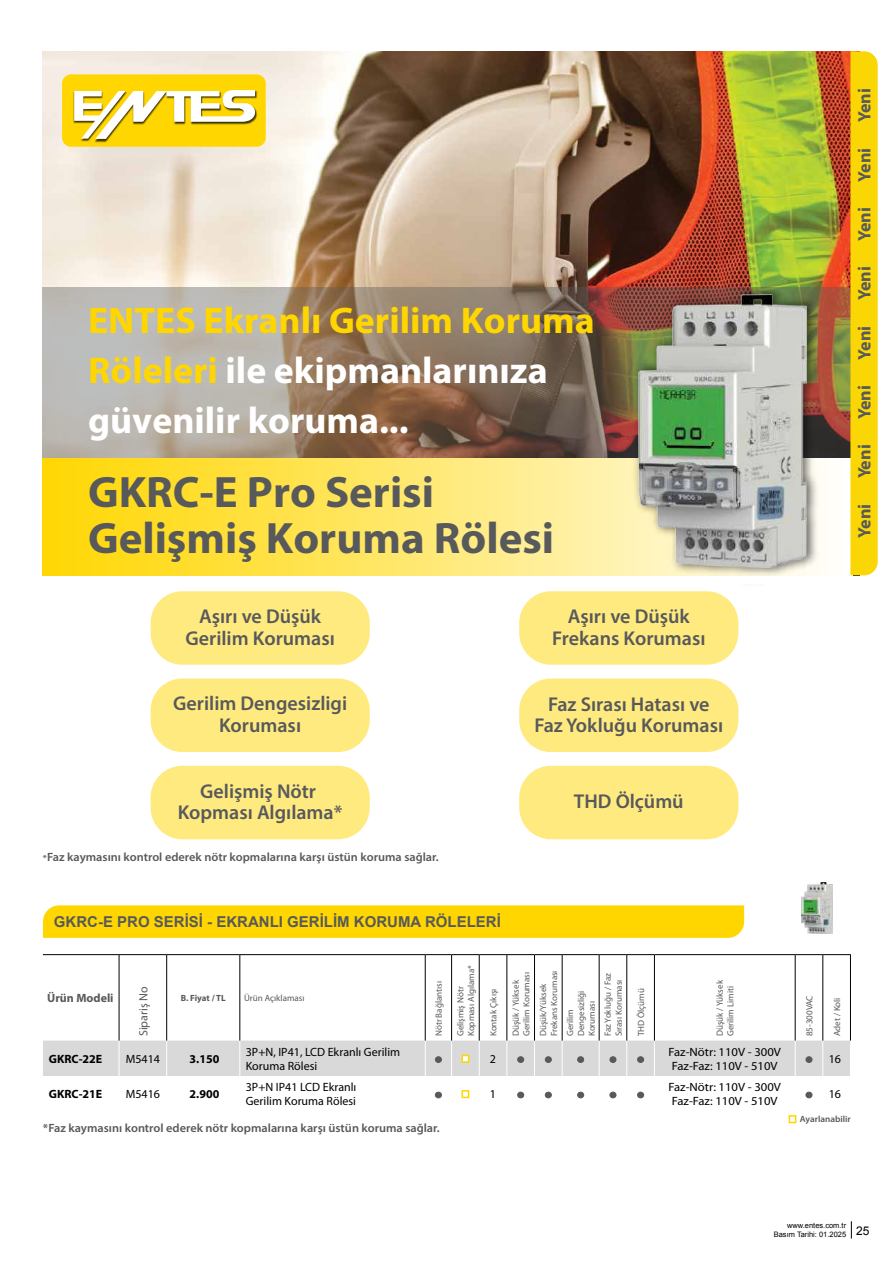
<style>
.page{position:relative;width:893px;height:1263px;background:#fff}
.page>*{position:absolute;margin:0;border:0;box-sizing:border-box;transform-origin:0 0}
.t1{font:700 46.8px "Myriad Pro";color:#58595b}
.t2{font:700 44.1px/45.5px "Myriad Pro";color:#58595b}
.t3{font:700 37.2px/49.7px "Myriad Pro";color:#fff}
.t4{font:700 36px/48px "Myriad Pro";color:#fff}
.t5{font:600 20.1px/21.3px "Myriad Pro";color:#58595b;text-align:center}
.t6{font:700 18px "Myriad Pro";color:#58595b}
.t7{font:700 15px "Arial";color:#58595b}
.t8{font:600 12px "Myriad Pro";color:#58595b}
.t9{font:12px/14.4px "Myriad Pro";color:#000}
.t10{font:12px/14.4px "Myriad Pro";color:#000;scale:1.06 1}
.t11{font:700 12px "Myriad Pro";color:#000}
.t12{font:700 12px "Myriad Pro";color:#58595b}
.t13{font:12px "Myriad Pro";color:#58595b}
.t14{font:9px/10.8px "Myriad Pro";color:#58595b}
.t15{font:600 9px "Myriad Pro";color:#58595b}
.t16{font:700 9px "Myriad Pro";letter-spacing:-.005em;color:#58595b}
.t17{font:7.5px/9px "Arial";color:#000}
.s1{color:#ffd600}
.s2{font-size:9px}
</style>
<div class="page">
<svg style="left:851px;top:1221px;width:1px;height:17px"></svg>
<img style="left:42px;top:51px;width:808px;height:524px">
<svg style="left:43px;top:288px;width:807px;height:170px"></svg>
<svg style="left:43px;top:459px;width:807px;height:116px"></svg>
<img style="left:631px;top:288px;width:192px;height:287px">
<img style="left:639px;top:294px;width:167px;height:274px">
<div style="left:519px;top:591px;width:219px;height:74px;background:#ffea80;border-radius:32px"></div>
<div style="left:519px;top:678px;width:219px;height:74px;background:#ffea80;border-radius:32px"></div>
<div style="left:519px;top:766px;width:219px;height:73px;background:#ffea80;border-radius:32px"></div>
<div style="left:151px;top:591px;width:219px;height:74px;background:#ffea80;border-radius:32px"></div>
<div style="left:151px;top:678px;width:219px;height:74px;background:#ffea80;border-radius:32px"></div>
<div style="left:151px;top:766px;width:219px;height:73px;background:#ffea80;border-radius:32px"></div>
<svg style="left:850px;top:51px;width:28px;height:524px"></svg>
<div style="left:62px;top:74px;width:204px;height:73px;background:#ffd600;border-radius:9px"></div>
<img style="left:73px;top:92px;width:18px;height:50px">
<img style="left:94px;top:90px;width:163px;height:52px">
<svg style="left:74px;top:90px;width:181px;height:49px"></svg>
<div style="left:43px;top:905px;width:701px;height:33px;background:#ffd600"></div>
<img style="left:802px;top:883px;width:31px;height:50px">
<hr style="left:43px;top:954px;width:76px;height:1px;background:#000">
<hr style="left:119px;top:954px;width:48px;height:1px;background:#000">
<hr style="left:167px;top:954px;width:73px;height:1px;background:#000">
<hr style="left:240px;top:954px;width:185px;height:1px;background:#000">
<svg style="left:425px;top:954px;width:137px;height:1px"></svg>
<hr style="left:562px;top:954px;width:37px;height:1px;background:#000">
<svg style="left:599px;top:954px;width:55px;height:1px"></svg>
<hr style="left:654px;top:954px;width:141px;height:1px;background:#000">
<svg style="left:795px;top:954px;width:56px;height:1px"></svg>
<hr style="left:119px;top:955px;width:1px;height:85px;background:#000">
<hr style="left:166px;top:955px;width:1px;height:85px;background:#000">
<hr style="left:239px;top:955px;width:1px;height:85px;background:#000">
<hr style="left:425px;top:955px;width:1px;height:85px;background:#000">
<hr style="left:451px;top:955px;width:1px;height:85px;background:#000">
<hr style="left:479px;top:955px;width:1px;height:85px;background:#000">
<hr style="left:506px;top:955px;width:1px;height:85px;background:#000">
<hr style="left:534px;top:955px;width:1px;height:85px;background:#000">
<hr style="left:562px;top:955px;width:1px;height:85px;background:#000">
<hr style="left:599px;top:955px;width:1px;height:85px;background:#000">
<hr style="left:626px;top:955px;width:1px;height:85px;background:#000">
<hr style="left:654px;top:955px;width:1px;height:85px;background:#000">
<hr style="left:795px;top:955px;width:1px;height:85px;background:#000">
<hr style="left:822px;top:955px;width:1px;height:85px;background:#000">
<hr style="left:850px;top:955px;width:1px;height:85px;background:#000">
<svg style="left:43px;top:1040px;width:808px;height:59px"></svg>
<svg style="left:789px;top:1115px;width:7px;height:8px"></svg>
<h3 class="t6" style="left:852px;top:122px;width:35px;rotate:-90deg">Yeni</h3>
<h3 class="t6" style="left:852px;top:182px;width:35px;rotate:-90deg">Yeni</h3>
<h3 class="t6" style="left:852px;top:241px;width:35px;rotate:-90deg">Yeni</h3>
<h3 class="t3" style="left:88px;top:295px;width:508px"><span class="s1">ENTES Ekranlı Gerilim Koruma<br>Röleleri</span> ile ekipmanlarınıza güvenilir koruma...</h3>
<h2 class="t2" style="left:88px;top:468px;width:468px">GKRC-E Pro Serisi<br>Gelişmiş Koruma Rölesi</h2>
<h3 class="t4" style="left:127px;top:306px;width:492px"><span class="s1">ENTES Ekranlı Gerilim Koruma<br>Röleleri</span> ile ekipmanlarınıza güvenilir koruma...</h3>
<h1 class="t1" style="left:140px;top:488px;width:285px">GKRC-E Serisi</h1>
<h3 class="t5" style="left:185px;top:605px;width:151px">Aşırı ve Düşük<br>Gerilim Koruması</h3>
<h3 class="t5" style="left:552px;top:605px;width:155px">Aşırı ve Düşük<br>Frekans Koruması</h3>
<h3 class="t5" style="left:173px;top:692px;width:176px">Gerilim Dengesizligi<br>Koruması</h3>
<h3 class="t5" style="left:178px;top:780px;width:166px">Gelişmiş Nötr<br>Kopması Algılama*</h3>
<h3 class="t8" style="left:43px;top:849px;width:397px"><span class="s2">*</span>Faz kaymasını kontrol ederek nötr kopmalarına karşı üstün koruma sağlar.</h3>
<h3 class="t5" style="left:534px;top:693px;width:190px">Faz Sırası Hatası ve<br>Faz Yokluğu Koruması</h3>
<h3 class="t5" style="left:574px;top:790px;width:111px">THD Ölçümü</h3>
<h3 class="t7" style="left:54px;top:912px;width:448px">GKRC-E PRO SERİSİ - EKRANLI GERİLİM KORUMA RÖLELERİ</h3>
<h3 class="t12" style="left:47px;top:990px;width:68px">Ürün Modeli</h3>
<h3 class="t13" style="left:136px;top:1036px;width:51px;rotate:-90deg">Sipariş No</h3>
<p class="t16" style="left:181px;top:992px;width:46px">B. Fiyat / TL</p>
<p class="t14" style="left:244px;top:992px;width:62px">Ürün Açıklaması</p>
<p class="t14" style="left:433px;top:1036px;width:57px;rotate:-90deg">Nötr Bağlantısı</p>
<p class="t14" style="left:455px;top:1036px;width:73px;rotate:-90deg">Gelişmiş Nötr<br>Kopması Algılama*</p>
<p class="t14" style="left:488px;top:1036px;width:49px;rotate:-90deg">Kontak Çıkışı</p>
<p class="t14" style="left:510px;top:1036px;width:66px;rotate:-90deg">Düşük / Yüksek<br>Gerilim Koruması</p>
<p class="t14" style="left:538px;top:1036px;width:67px;rotate:-90deg">Düşük/Yüksek<br>Frekans Koruması</p>
<p class="t14" style="left:565px;top:1036px;width:47px;rotate:-90deg">Gerilim<br>Dengesizliği<br>Koruması</p>
<p class="t14" style="left:602px;top:1036px;width:65px;rotate:-90deg">Faz Yokluğu / Faz<br>Sırası Koruması</p>
<p class="t14" style="left:635px;top:1036px;width:50px;rotate:-90deg">THD Ölçümü</p>
<p class="t14" style="left:714px;top:1036px;width:58px;rotate:-90deg">Düşük / Yüksek<br>Gerilim Limiti</p>
<h3 class="t6" style="left:852px;top:300px;width:35px;rotate:-90deg">Yeni</h3>
<h3 class="t6" style="left:852px;top:360px;width:35px;rotate:-90deg">Yeni</h3>
<h3 class="t6" style="left:852px;top:419px;width:35px;rotate:-90deg">Yeni</h3>
<h3 class="t6" style="left:852px;top:478px;width:35px;rotate:-90deg">Yeni</h3>
<h3 class="t6" style="left:852px;top:538px;width:35px;rotate:-90deg">Yeni</h3>
<p class="t14" style="left:804px;top:1036px;width:42px;rotate:-90deg">85-300VAC</p>
<p class="t14" style="left:831px;top:1036px;width:40px;rotate:-90deg">Adet / Koli</p>
<h3 class="t11" style="left:49px;top:1051px;width:55px">GKRC-22E</h3>
<h3 class="t9" style="left:126px;top:1051px;width:36px">M5414</h3>
<h3 class="t11" style="left:190px;top:1051px;width:31px">3.150</h3>
<h3 class="t9" style="left:246px;top:1044px;width:156px">3P+N, IP41, LCD Ekranlı Gerilim<br>Koruma Rölesi</h3>
<h3 class="t9" style="left:490px;top:1051px;width:8px">2</h3>
<h3 class="t10" style="left:669px;top:1044px;width:108px">Faz-Nötr: 110V - 300V<br>Faz-Faz: 110V - 510V</h3>
<h3 class="t9" style="left:829px;top:1051px;width:14px">16</h3>
<h3 class="t11" style="left:49px;top:1086px;width:55px">GKRC-21E</h3>
<h3 class="t9" style="left:126px;top:1087px;width:36px">M5416</h3>
<h3 class="t11" style="left:190px;top:1086px;width:31px">2.900</h3>
<h3 class="t9" style="left:246px;top:1079px;width:112px">3P+N IP41 LCD Ekranlı<br>Gerilim Koruma Rölesi</h3>
<h3 class="t9" style="left:490px;top:1087px;width:8px">1</h3>
<h3 class="t10" style="left:669px;top:1079px;width:108px">Faz-Nötr: 110V - 300V<br>Faz-Faz: 110V - 510V</h3>
<h3 class="t9" style="left:829px;top:1087px;width:14px">16</h3>
<p class="t15" style="left:800px;top:1113px;width:52px">Ayarlanabilir</p>
<h3 class="t8" style="left:43px;top:1120px;width:398px">*Faz kaymasını kontrol ederek nötr kopmalarına karşı üstün koruma sağlar.</h3>
<p class="t17" style="left:774px;top:1221px;width:97px;text-indent:13px">www.entes.com.tr<br>Basım Tarihi: 01.2025 <sup>25</sup></p>
</div>
